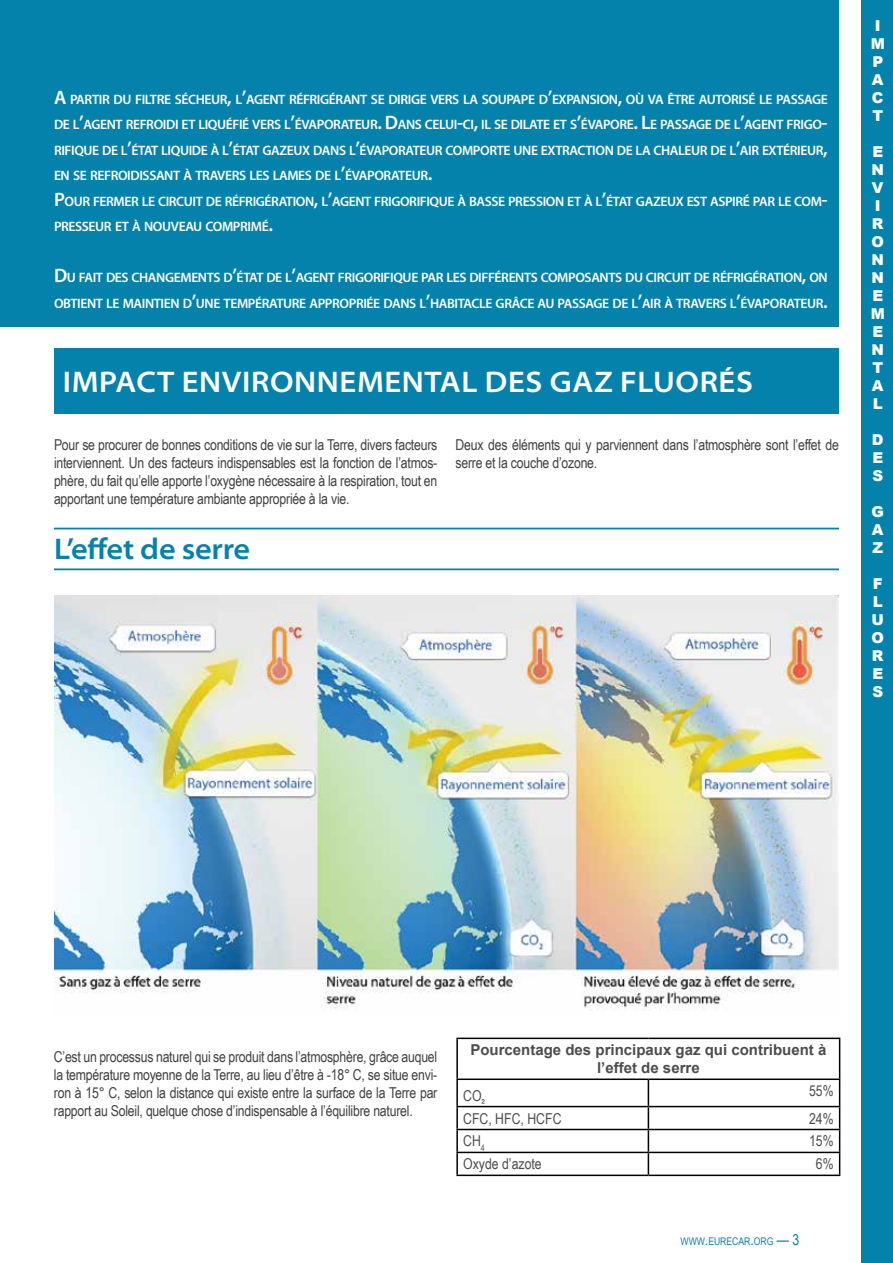
<style>
.page{position:relative;width:893px;height:1263px;background:#fff}
.page>*{position:absolute;margin:0;border:0;box-sizing:border-box;transform-origin:0 0}
.t1{font:600 semi-expanded 30px "Myriad Pro";letter-spacing:.02em;color:#fff}
.t2{font:600 semi-expanded 30px "Myriad Pro";letter-spacing:-.01em;color:#0482ab}
.t3{font:15px/18px "Arial Narrow";letter-spacing:-.015em;color:#414042;text-align:justify}
.t4{font:700 15px/18px "Arial";color:#4d4d4f;text-align:center}
.t5{font:15px "Arial Narrow";color:#4d4d4f}
.t6{font:900 15px/18px "Arial";color:#fff;text-align:justify}
.t7{font:600 13.65px/25.5px "Myriad Pro";letter-spacing:-.03em;color:#fff}
.t8{font:12.3px "Arial Narrow";color:#4d4d4f}
.t9{font:10.5px "Arial Narrow";color:#0482ab}
.s1{font-size:19.5px}
.s2{font-size:15px}
</style>
<div class="page">
<div style="left:0;top:0;width:839px;height:326px;background:#0482ab"></div>
<div style="left:862px;top:0;width:31px;height:1263px;background:#0482ab"></div>
<div style="left:54px;top:348px;width:785px;height:66px;background:#0482ab"></div>
<hr style="left:54px;top:528px;width:785px;height:1px;background:#0482ab">
<hr style="left:54px;top:568px;width:785px;height:2px;background:#0482ab">
<img style="left:54px;top:595px;width:785px;height:416px">
<hr style="left:456px;top:1037px;width:192px;height:2px;background:#000">
<hr style="left:456px;top:1039px;width:2px;height:39px;background:#000">
<hr style="left:648px;top:1037px;width:192px;height:2px;background:#000">
<hr style="left:839px;top:1039px;width:1px;height:39px;background:#000">
<hr style="left:456px;top:1078px;width:192px;height:2px;background:#000">
<hr style="left:456px;top:1080px;width:2px;height:26px;background:#000">
<hr style="left:648px;top:1078px;width:192px;height:2px;background:#000">
<hr style="left:456px;top:1106px;width:192px;height:1px;background:#000">
<hr style="left:456px;top:1107px;width:2px;height:22px;background:#000">
<hr style="left:648px;top:1106px;width:192px;height:1px;background:#000">
<hr style="left:456px;top:1129px;width:192px;height:1px;background:#000">
<hr style="left:456px;top:1130px;width:2px;height:22px;background:#000">
<hr style="left:648px;top:1129px;width:192px;height:1px;background:#000">
<hr style="left:456px;top:1152px;width:192px;height:1px;background:#000">
<hr style="left:456px;top:1153px;width:2px;height:21px;background:#000">
<hr style="left:648px;top:1152px;width:192px;height:1px;background:#000">
<svg style="left:648px;top:1080px;width:1px;height:94px"></svg>
<svg style="left:839px;top:1080px;width:1px;height:94px"></svg>
<hr style="left:456px;top:1174px;width:192px;height:2px;background:#000">
<hr style="left:648px;top:1174px;width:192px;height:2px;background:#000">
<p class="t7" style="left:54px;top:86px;width:775px"><span class="s1">A</span> PARTIR DU FILTRE SÉCHEUR<span class="s1">,</span> L<span class="s1">’</span>AGENT RÉFRIGÉRANT SE DIRIGE VERS LA SOUPAPE D<span class="s1">’</span>EXPANSION<span class="s1">,</span> OÙ VA ÊTRE AUTORISÉ LE PASSAGE DE L<span class="s1">’</span>AGENT REFROIDI ET LIQUÉFIÉ VERS L<span class="s1">’</span>ÉVAPORATEUR<span class="s1">. D</span>ANS CELUI<span class="s1">-</span>CI<span class="s1">,</span> IL SE DILATE ET S<span class="s1">’</span>ÉVAPORE<span class="s1">. L</span>E PASSAGE DE L<span class="s1">’</span>AGENT FRIGO<span class="s1">-</span>RIFIQUE DE L<span class="s1">’</span>ÉTAT LIQUIDE À L<span class="s1">’</span>ÉTAT GAZEUX DANS L<span class="s1">’</span>ÉVAPORATEUR COMPORTE UNE EXTRACTION DE LA CHALEUR DE L<span class="s1">’</span>AIR EXTÉRIEUR<span class="s1">, </span>EN SE REFROIDISSANT À TRAVERS LES LAMES DE L<span class="s1">’</span>ÉVAPORATEUR<span class="s1">.<br>P</span>OUR FERMER LE CIRCUIT DE RÉFRIGÉRATION<span class="s1">,</span> L<span class="s1">’</span>AGENT FRIGORIFIQUE À BASSE PRESSION ET À L<span class="s1">’</span>ÉTAT GAZEUX EST ASPIRÉ PAR LE COM<span class="s1">-</span>PRESSEUR ET À NOUVEAU COMPRIMÉ<span class="s1">.</span></p>
<p class="t7" style="left:54px;top:265px;width:775px"><span class="s1">D</span>U FAIT DES CHANGEMENTS D<span class="s1">’</span>ÉTAT DE L<span class="s1">’</span>AGENT FRIGORIFIQUE PAR LES DIFFÉRENTS COMPOSANTS DU CIRCUIT DE RÉFRIGÉRATION<span class="s1">,</span> ON<br>OBTIENT LE MAINTIEN D<span class="s1">’</span>UNE TEMPÉRATURE APPROPRIÉE DANS L<span class="s1">’</span>HABITACLE GRÂCE AU PASSAGE DE L<span class="s1">’</span>AIR À TRAVERS L<span class="s1">’</span>ÉVAPORATEUR<span class="s1">.</span></p>
<h1 class="t1" style="left:63px;top:365px;width:692px">IMPACT ENVIRONNEMENTAL DES GAZ FLUORÉS</h1>
<p class="t3" style="left:54px;top:435px;width:385px">Pour se procurer de bonnes conditions de vie sur la Terre, divers facteurs interviennent. Un des facteurs indispensables est la fonction de l’atmos&shy;phère, du fait qu’elle apporte l’oxygène nécessaire à la respiration, tout en apportant une température ambiante appropriée à la vie.</p>
<p class="t3" style="left:455px;top:435px;width:385px">Deux des éléments qui y parviennent dans l’atmosphère sont l’effet de serre et la couche d’ozone.</p>
<h1 class="t2" style="left:54px;top:533px;width:198px">L’effet de serre</h1>
<p class="t6" style="left:871px;top:16px;width:16px;text-align:left">I<br>M<br>P<br>A<br>C<br>T</p>
<p class="t6" style="left:871px;top:142px;width:16px;text-align:left">E<br>N<br>V<br>I<br>R<br>O<br>N<br>N<br>E<br>M<br>E<br>N<br>T<br>A<br>L</p>
<p class="t6" style="left:872px;top:430px;width:13px">D E S</p>
<p class="t6" style="left:871px;top:502px;width:14px">G A Z</p>
<p class="t6" style="left:871px;top:574px;width:14px">F L U O R E S</p>
<p class="t3" style="left:54px;top:1047px;width:385px">C’est un processus naturel qui se produit dans l’atmosphère, grâce auquel la température moyenne de la Terre, au lieu d’être à -18° C, se situe envi&shy;ron à 15° C, selon la distance qui existe entre la surface de la Terre par rapport au Soleil, quelque chose d’indispensable à l’équilibre naturel.</p>
<p class="t4" style="left:470px;top:1041px;width:357px">Pourcentage des principaux gaz qui contribuent à l’effet de serre</p>
<p class="t5" style="left:463px;top:1084px;width:20px">CO</p>
<p class="t8" style="left:482px;top:1094px;width:5px">²</p>
<p class="t5" style="left:809px;top:1080px;width:26px">55%</p>
<p class="t5" style="left:463px;top:1107px;width:100px">CFC, HFC, HCFC</p>
<p class="t5" style="left:809px;top:1107px;width:26px">24%</p>
<p class="t5" style="left:463px;top:1130px;width:23px">CH<sub>4</sub></p>
<p class="t5" style="left:809px;top:1130px;width:26px">15%</p>
<p class="t5" style="left:463px;top:1153px;width:80px">Oxyde d’azote</p>
<p class="t5" style="left:816px;top:1153px;width:19px">6%</p>
<p class="t9" style="left:680px;top:1233px;width:120px">WWW<span class="s2">.</span>EURECAR<span class="s2">.</span>ORG <span class="s2">— 3</span></p>
</div>
